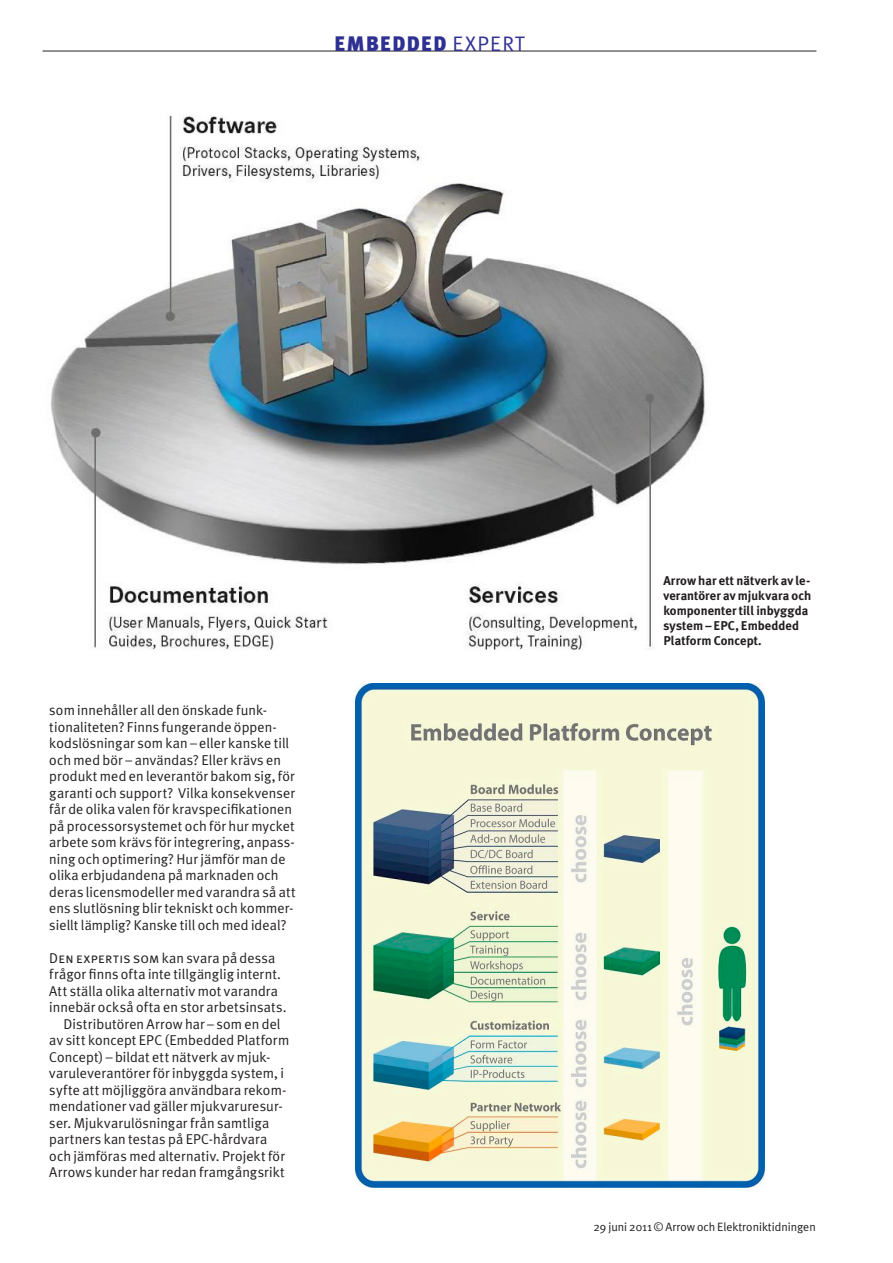
<style>
.page{position:relative;width:893px;height:1263px;background:#fff}
.page>*{position:absolute;margin:0;border:0;box-sizing:border-box;transform-origin:0 0}
.t1{font:900 21px "Meta Plus";letter-spacing:.05em;color:#2e3092}
.Expert_brödtext_med{font:14.25px/16.5px "Meta Plus Normal";letter-spacing:.005em;color:#231f20}
.Expert_Brödtext{font:14.25px/16.5px "Meta Plus Normal";letter-spacing:.01em;color:#231f20}
.Bildtext{font:700 12.75px/15px "Meta Plus";letter-spacing:.005em;color:#231f20}
.t2{font:12px "Meta Plus Normal";color:#231f20}
.s1{font-family:"Meta Plus Normal";font-weight:400}
.s2{font-family:"Meta Plus Normal Caps"}
</style>
<div class="page">
<hr style="left:43px;top:51px;width:773px;height:1px;background:#231f20">
<img style="left:50px;top:116px;width:655px;height:534px">
<img style="left:355px;top:684px;width:410px;height:503px">
<p class="t1" style="left:334px;top:31px;width:193px">EMBEDDED <span class="s1">EXPERT</span></p>
<p class="Expert_brödtext_med" style="left:49px;top:702px;width:248px">som innehåller all den önskade funk&shy;tionaliteten? Finns fungerande öppen&shy;kodslösningar som kan – eller kanske till och med bör – användas? Eller krävs en produkt med en leverantör bakom sig, för garanti och support? Vilka konsekvenser får de olika valen för kravspecifikationen på processorsystemet och för hur mycket arbete som krävs för integrering, anpass&shy;ning och optimering? Hur jämför man de olika erbjudandena på marknaden och deras licensmodeller med varandra så att ens slutlösning blir tekniskt och kommer&shy;siellt lämplig? Kanske till och med ideal?</p>
<p class="Expert_Brödtext" style="left:49px;top:949px;width:239px"><span class="s2">Den expertis som</span> kan svara på dessa frågor finns ofta inte tillgänglig internt.<br>Att ställa olika alternativ mot varandra innebär också ofta en stor arbetsinsats.</p>
<p class="Expert_brödtext_med" style="left:49px;top:1015px;width:241px;text-indent:14px">Distributören Arrow har – som en del av sitt koncept EPC (Embedded Platform Concept) – bildat ett nätverk av mjuk&shy;varuleverantörer för inbyggda system, i syfte att möjliggöra användbara rekom&shy;mendationer vad gäller mjukvaruresur&shy;ser. Mjukvarulösningar från samtliga partners kan testas på EPC-hårdvara och jämföras med alternativ. Projekt för Arrows kunder har redan framgångsrikt</p>
<p class="Bildtext" style="left:663px;top:573px;width:149px">Arrow har ett nätverk av le&shy;verantörer av mjukvara och komponenter till inbyggda system – EPC, Embedded<br>Platform Concept.</p>
<p class="t2" style="left:593px;top:1220px;width:224px">29 juni 2011 © Arrow och Elektroniktidningen</p>
</div>
